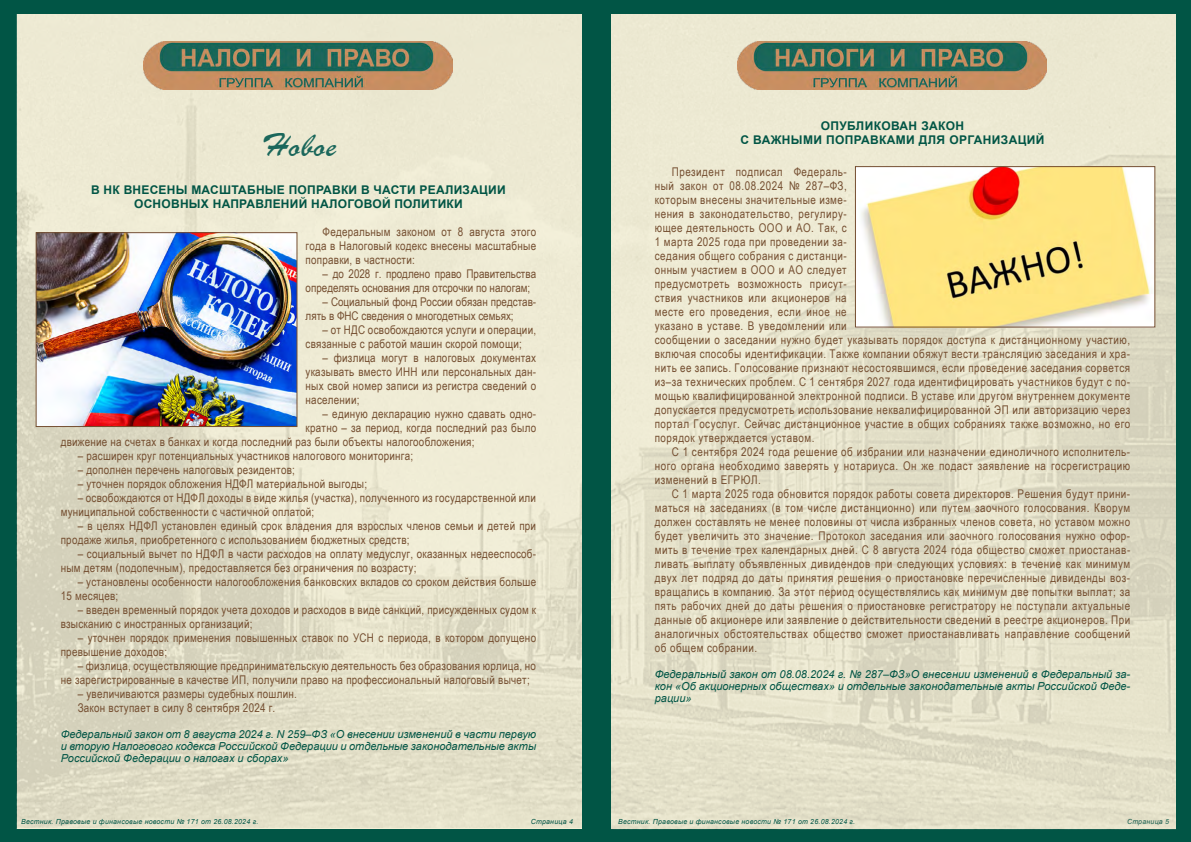
<style>
.page{position:relative;width:1191px;height:842px;background:#fff}
.page>*{position:absolute;margin:0;border:0;box-sizing:border-box;transform-origin:0 0}
.t1{font:32px "Parsek Cyrillic";letter-spacing:.02em;color:#1b675b}
.t2{font:12px/14px "Arial Narrow";letter-spacing:.02em;color:#754f31}
.t3{font:12px/14px "Arial Narrow";letter-spacing:.04em;color:#754f31}
.t4{font:12px/14px "Arial Narrow";color:#754f31}
.t5{font:700 12px "Arial";letter-spacing:.02em;color:#015545}
.t6{font:italic 11px/12px "Arial";color:#015545;text-align:justify}
.t7{font:italic 7px "Arial";letter-spacing:.03em;color:#015545}
</style>
<div class="page">
<div style="left:0;top:0;width:596px;height:842px;background:#015545"></div>
<div style="left:594px;top:0;width:597px;height:842px;background:#015545"></div>
<img style="left:16px;top:14px;width:565px;height:813px">
<img style="left:611px;top:14px;width:564px;height:815px">
<img style="left:738px;top:42px;width:308px;height:48px">
<img style="left:143px;top:42px;width:309px;height:48px">
<img style="left:38px;top:235px;width:257px;height:190px">
<div style="left:36px;top:233px;width:261px;height:194px;border:1px solid #744e30"></div>
<img style="left:857px;top:168px;width:296px;height:157px">
<div style="left:855px;top:166px;width:300px;height:161px;border:1px solid #744e30"></div>
<h1 class="t1" style="left:261px;top:127px;width:77px">Новое</h1>
<p class="t5" style="left:91px;top:182px;width:43px">В НК внесены</p>
<p class="t5" style="left:191px;top:182px;width:75px">мас штабные</p>
<p class="t5" style="left:289px;top:182px;width:37px">поправки</p>
<p class="t5" style="left:361px;top:182px;width:22px">в час</p>
<p class="t5" style="left:399px;top:182px;width:30px">ти реа</p>
<p class="t5" style="left:445px;top:182px;width:53px">лизации</p>
<p class="t5" style="left:134px;top:196px;width:48px">основны</p>
<p class="t5" style="left:201px;top:196px;width:48px">х направ</p>
<p class="t5" style="left:264px;top:196px;width:18px">лений</p>
<p class="t5" style="left:311px;top:196px;width:136px">налоговой политики</p>
<p class="t2" style="left:306px;top:224px;width:232px;text-align:justify;text-indent:17px">Федеральным законом от 8 августа этого года в Налоговый кодекс внесены масштабные поправки, в частности:</p>
<p class="t4" style="left:306px;top:266px;width:232px;text-indent:17px">– до 2028 г. продлено право Правительства определять основания для отсрочки по налогам;</p>
<p class="t4" style="left:306px;top:294px;width:232px;text-indent:17px">– Социальный фонд России обязан представ&shy;лять в ФНС сведения о многодетных семьях;</p>
<p class="t2" style="left:306px;top:322px;width:232px;text-indent:17px">– от НДС освобождаются услуги и операции, связанные с работой машин скорой помощи;</p>
<p class="t2" style="left:306px;top:350px;width:232px;text-align:justify;text-indent:17px">– физлица могут в налоговых документах указывать вместо ИНН или персональных дан&shy;ных свой номер записи из регистра сведений о населении;</p>
<p class="t2" style="left:323px;top:406px;width:215px">– единую декларацию нужно сдавать одно-</p>
<p class="t2" style="left:306px;top:420px;width:232px">кратно – за период, когда последний раз было</p>
<p class="t2" style="left:61px;top:434px;width:415px">движение на счетах в банках и когда последний раз были объекты налогообложения;</p>
<p class="t2" style="left:78px;top:448px;width:337px">– расширен круг потенциальных участников налогового мониторинга;</p>
<p class="t2" style="left:78px;top:462px;width:219px">– дополнен перечень налоговых резидентов;</p>
<p class="t2" style="left:78px;top:476px;width:291px">– уточнен порядок обложения НДФЛ материальной выгоды;</p>
<p class="t2" style="left:61px;top:490px;width:477px;text-indent:17px">– освобождаются от НДФЛ доходы в виде жилья (участка), полученного из государственной или муниципальной собственности с частичной оплатой;</p>
<p class="t2" style="left:61px;top:518px;width:477px;text-indent:17px">– в целях НДФЛ установлен единый срок владения для взрослых членов семьи и детей при продаже жилья, приобретенного с использованием бюджетных средств;</p>
<p class="t2" style="left:61px;top:546px;width:477px;text-indent:17px">– социальный вычет по НДФЛ в части расходов на оплату медуслуг, оказанных недееспособ&shy;ным детям (подопечным), предоставляется без ограничения по возрасту;</p>
<p class="t2" style="left:61px;top:574px;width:477px;text-indent:17px">– установлены особенности налогообложения банковских вкладов со сроком действия больше<br>15 месяцев;</p>
<p class="t2" style="left:61px;top:602px;width:477px;text-indent:17px">– введен временный порядок учета доходов и расходов в виде санкций, присужденных судом к взысканию с иностранных организаций;</p>
<p class="t2" style="left:61px;top:630px;width:477px;text-indent:17px">– уточнен порядок применения повышенных ставок по УСН с периода, в котором допущено превышение доходов;</p>
<p class="t2" style="left:61px;top:658px;width:477px;text-indent:17px">– физлица, осуществляющие предпринимательскую деятельность без образования юрлица, но не зарегистрированные в качестве ИП, получили право на профессиональный налоговый вычет;</p>
<p class="t2" style="left:78px;top:686px;width:221px">– увеличиваются размеры судебных пошлин.<br>Закон вступает в силу 8 сентября 2024 г.</p>
<p class="t6" style="left:61px;top:728px;width:477px">Федеральный закон от 8 августа 2024 г. N 259–ФЗ «О внесении изменений в части первую и вторую Налогового кодекса Российской Федерации и отдельные законодательные акты Российской Федерации о налогах и сборах»</p>
<p class="t5" style="left:820px;top:117px;width:80px">Опубликован</p>
<p class="t5" style="left:921px;top:117px;width:43px">закон</p>
<p class="t5" style="left:740px;top:131px;width:123px">с важными поправка</p>
<p class="t5" style="left:896px;top:131px;width:73px">ми для органи</p>
<p class="t5" style="left:1000px;top:131px;width:35px">заций</p>
<p class="t3" style="left:655px;top:164px;width:477px;text-indent:17px">Президент подписал Федераль-<br>ный закон от 08.08.2024 № 287–ФЗ,<br>которым внесены значительные изме-<br>нения в законодательство, регулиру-<br>ющее деятельность ООО и АО. Так, с<br>1 марта 2025 года при проведении за-<br>седания общего собрания с дистанци-<br>онным участием в ООО и АО следует<br>предусмотреть возможность присут-<br>ствия участников или акционеров на<br>месте его проведения, если иное не<br>указано в уставе. В уведомлении или<br>сообщении о заседании нужно будет указывать порядок доступа к дистанционному участию, включая способы идентификации. Также компании обяжут вести трансляцию заседания и хра&shy;нить ее запись. Голосование признают несостоявшимся, если проведение заседания сорвется из–за технических проблем. С 1 сентября 2027 года идентифицировать участников будут с по&shy;мощью квалифицированной электронной подписи. В уставе или другом внутреннем документе допускается предусмотреть использование неквалифицированной ЭП или авторизацию через портал Госуслуг. Сейчас дистанционное участие в общих собраниях также возможно, но его порядок утверждается уставом.</p>
<p class="t2" style="left:655px;top:444px;width:477px;text-align:justify;text-indent:17px">С 1 сентября 2024 года решение об избрании или назначении единоличного исполнитель&shy;ного органа необходимо заверять у нотариуса. Он же подаст заявление на госрегистрацию изменений в ЕГРЮЛ.</p>
<p class="t2" style="left:655px;top:486px;width:477px;text-align:justify;text-indent:17px">С 1 марта 2025 года обновится порядок работы совета директоров. Решения будут прини&shy;маться на заседаниях (в том числе дистанционно) или путем заочного голосования. Кворум должен составлять не менее половины от числа избранных членов совета, но уставом можно будет увеличить это значение. Протокол заседания или заочного голосования нужно офор&shy;мить в течение трех календарных дней. С 8 августа 2024 года общество сможет приостанав&shy;ливать выплату объявленных дивидендов при следующих условиях: в течение как минимум двух лет подряд до даты принятия решения о приостановке перечисленные дивиденды воз&shy;вращались в компанию. За этот период осуществлялись как минимум две попытки выплат; за пять рабочих дней до даты решения о приостановке регистратору не поступали актуальные данные об акционере или заявление о действительности сведений в реестре акционеров. При аналогичных обстоятельствах общество сможет приостанавливать направление сообщений об общем собрании.</p>
<p class="t6" style="left:655px;top:668px;width:477px">Федеральный закон от 08.08.2024 г. № 287–ФЗ»О внесении изменений в Федеральный за&shy;кон «Об акционерных обществах» и отдельные законодательные акты Российской Феде&shy;рации»</p>
<p class="t7" style="left:21px;top:817px;width:238px">Вестник. Правовые и финансовые новости № 171 от 26.08.2024 г.</p>
<p class="t7" style="left:531px;top:817px;width:44px">Страница 4</p>
<p class="t7" style="left:618px;top:817px;width:238px">Вестник. Правовые и финансовые новости № 171 от 26.08.2024 г.</p>
<p class="t7" style="left:1127px;top:817px;width:44px">Страница 5</p>
</div>
